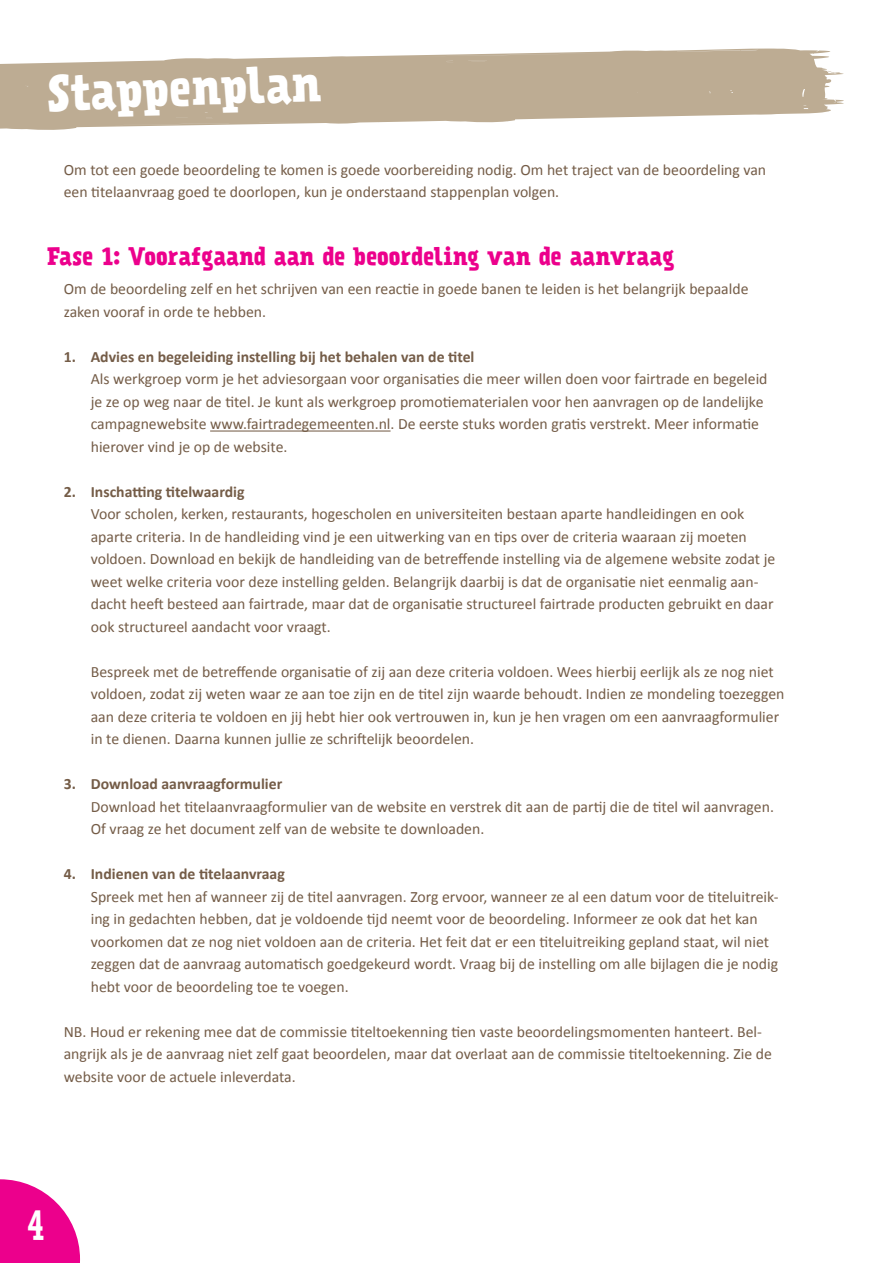
<style>
.page{position:relative;width:893px;height:1263px;background:#fff}
.page>*{position:absolute;margin:0;border:0;box-sizing:border-box;transform-origin:0 0}
.t1{font:700 45px "Prater Serif Two";color:#fff}
.t2{font:37.5px "Prater Serif One";color:#fff}
.t3{font:700 22.5px "Prater Serif Two";color:#ec008c}
.t4{font:15.75px/22.5px "Calibri";color:#745c47}
.t5{font:700 15.75px "Calibri";color:#745c47}
</style>
<div class="page">
<svg style="left:0;top:1179px;width:80px;height:84px"></svg>
<svg style="left:0;top:48px;width:844px;height:82px;fill:#bdac93"></svg>
<hr style="left:210px;top:430px;width:181px;height:1px;background:#745c47">
<h1 class="t1" style="left:46px;top:61px;width:275px;rotate:-2deg">Stappenplan</h1>
<p class="t4" style="left:64px;top:158px;width:704px">Om tot een goede beoordeling te komen is goede voorbereiding nodig. Om het traject van de beoordeling van een titelaanvraag goed te doorlopen, kun je onderstaand stappenplan volgen.</p>
<h3 class="t3" style="left:47px;top:240px;width:629px">Fase 1: Voorafgaand aan de beoordeling van de aanvraag</h3>
<p class="t4" style="left:64px;top:277px;width:686px">Om de beoordeling zelf en het schrijven van een reactie in goede banen te leiden is het belangrijk bepaalde zaken vooraf in orde te hebben.</p>
<p class="t5" style="left:64px;top:347px;width:412px">1. Advies en begeleiding instelling bij het behalen van de titel</p>
<p class="t4" style="left:91px;top:367px;width:678px">Als werkgroep vorm je het adviesorgaan voor organisaties die meer willen doen voor fairtrade en begeleid je ze op weg naar de titel. Je kunt als werkgroep promotiematerialen voor hen aanvragen op de landelijke campagnewebsite www.fairtradegemeenten.nl. De eerste stuks worden gratis verstrekt. Meer informatie hierover vind je op de website.</p>
<p class="t5" style="left:64px;top:482px;width:182px">2. Inschatting titelwaardig</p>
<p class="t4" style="left:91px;top:502px;width:686px">Voor scholen, kerken, restaurants, hogescholen en universiteiten bestaan aparte handleidingen en ook aparte criteria. In de handleiding vind je een uitwerking van en tips over de criteria waaraan zij moeten voldoen. Download en bekijk de handleiding van de betreffende instelling via de algemene website zodat je weet welke criteria voor deze instelling gelden. Belangrijk daarbij is dat de organisatie niet eenmalig aan&shy;dacht heeft besteed aan fairtrade, maar dat de organisatie structureel fairtrade producten gebruikt en daar ook structureel aandacht voor vraagt.</p>
<p class="t4" style="left:91px;top:660px;width:695px">Bespreek met de betreffende organisatie of zij aan deze criteria voldoen. Wees hierbij eerlijk als ze nog niet voldoen, zodat zij weten waar ze aan toe zijn en de titel zijn waarde behoudt. Indien ze mondeling toezeggen aan deze criteria te voldoen en jij hebt hier ook vertrouwen in, kun je hen vragen om een aanvraagformulier in te dienen. Daarna kunnen jullie ze schriftelijk beoordelen.</p>
<p class="t5" style="left:64px;top:774px;width:220px">3. Download aanvraagformulier</p>
<p class="t4" style="left:91px;top:795px;width:685px">Download het titelaanvraagformulier van de website en verstrek dit aan de partij die de titel wil aanvragen.<br>Of vraag ze het document zelf van de website te downloaden.</p>
<p class="t5" style="left:64px;top:864px;width:223px">4. Indienen van de titelaanvraag</p>
<p class="t4" style="left:91px;top:885px;width:689px">Spreek met hen af wanneer zij de titel aanvragen. Zorg ervoor, wanneer ze al een datum voor de titeluitreik&shy;ing in gedachten hebben, dat je voldoende tijd neemt voor de beoordeling. Informeer ze ook dat het kan voorkomen dat ze nog niet voldoen aan de criteria. Het feit dat er een titeluitreiking gepland staat, wil niet zeggen dat de aanvraag automatisch goedgekeurd wordt. Vraag bij de instelling om alle bijlagen die je nodig hebt voor de beoordeling toe te voegen.</p>
<p class="t4" style="left:64px;top:1020px;width:710px">NB. Houd er rekening mee dat de commissie titeltoekenning tien vaste beoordelingsmomenten hanteert. Bel&shy;angrijk als je de aanvraag niet zelf gaat beoordelen, maar dat overlaat aan de commissie titeltoekenning. Zie de website voor de actuele inleverdata.</p>
<h2 class="t2" style="left:27px;top:1204px;width:19px">4</h2>
</div>
